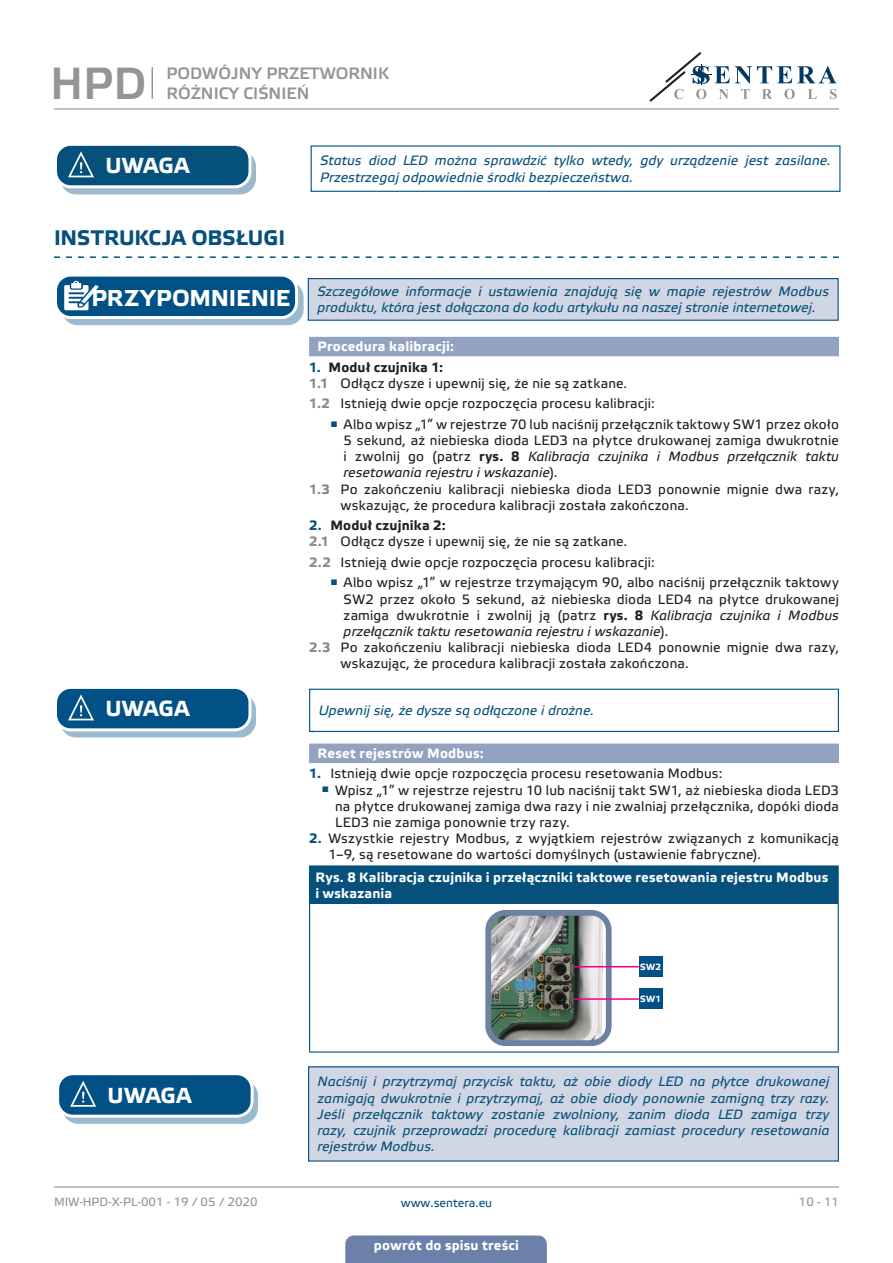
<style>
.page{position:relative;width:893px;height:1263px;background:#fff}
.page>*{position:absolute;margin:0;border:0;box-sizing:border-box;transform-origin:0 0}
.t1{font:45px "Etelka Medium Pro";color:#939598}
.t2{font:700 22.95px "Etelka Text Pro";letter-spacing:-.005em;color:#fff}
.t3{font:700 21.75px "Etelka Text Pro";letter-spacing:.005em;color:#fff}
.t4{font:700 21px "Etelka Text Pro";letter-spacing:-.005em;color:#06517c}
.t5{font:16.5px "Etelka Medium Pro";color:#939598}
.t6{font:13.5px/16.2px "Etelka Text Pro";letter-spacing:.015em;color:#231f20;text-align:justify}
.attention{font:italic 13.5px/16.2px "Etelka Text Pro";letter-spacing:.01em;color:#06517c}
.table_text{font:700 13.5px/16.2px "Etelka Text Pro";letter-spacing:.015em;color:#fff}
.Number-roman{font:700 13.5px "Etelka Text Pro";letter-spacing:.02em;color:#fff}
.t7{font:700 13.5px "Etelka Text Pro";letter-spacing:.01em;color:#231f20}
.t8{font:12px "Etelka Text Pro";color:#939598}
.t9{font:12px "Etelka Text Pro";color:#06517c}
.table_text-2{font:700 9px "Etelka Text Pro";letter-spacing:.045em;color:#fff}
.s1{color:#06517c}
.s2{font-weight:700;color:#87898c}
.s3{font-weight:700}
.s4{font-style:italic}
.s5{font-weight:700;color:#06517c}
</style>
<div class="page">
<hr style="left:54px;top:108px;width:785px;height:1px;background:#939598">
<hr style="left:54px;top:1186px;width:785px;height:1px;background:#939598">
<svg style="left:649px;top:52px;width:188px;height:50px"></svg>
<div style="left:345px;top:1235px;width:202px;height:28px;background:#6c81aa"></div>
<svg style="left:54px;top:256px;width:785px;height:2px"></svg>
<div style="left:309px;top:337px;width:530px;height:19px;background:#94a2c2"></div>
<div style="left:309px;top:743px;width:530px;height:20px;background:#94a2c2"></div>
<svg style="left:61px;top:151px;width:194px;height:43px"></svg>
<div style="left:60px;top:151px;width:196px;height:43px;border:1px solid #06517c;border-radius:15px"></div>
<div style="left:56px;top:144px;width:194px;height:43px;background:#06517c;border-radius:15px"></div>
<div style="left:54px;top:143px;width:197px;height:45px;border:3px solid #fff;border-radius:15px"></div>
<svg style="left:67px;top:151px;width:38px;height:37px"></svg>
<div style="left:311px;top:145px;width:529px;height:47px;border:1px solid #015186"></div>
<div style="left:62px;top:282px;width:241px;height:43px;background:#9abacf;border-radius:15px"></div>
<div style="left:62px;top:281px;width:242px;height:44px;border:1px solid #015186;border-radius:15px"></div>
<div style="left:56px;top:275px;width:241px;height:43px;background:#015186;border-radius:15px"></div>
<div style="left:54px;top:274px;width:244px;height:45px;border:3px solid #fff;border-radius:15px"></div>
<svg style="left:64px;top:281px;width:53px;height:37px"></svg>
<div style="left:308px;top:279px;width:530px;height:41px;background:#d1d6e4"></div>
<div style="left:308px;top:278px;width:531px;height:43px;border:1px solid #015186"></div>
<svg style="left:61px;top:694px;width:194px;height:43px"></svg>
<div style="left:60px;top:694px;width:196px;height:43px;border:1px solid #015186;border-radius:15px"></div>
<div style="left:56px;top:687px;width:194px;height:43px;background:#015186;border-radius:15px"></div>
<div style="left:54px;top:686px;width:197px;height:45px;border:3px solid #fff;border-radius:15px"></div>
<svg style="left:67px;top:694px;width:38px;height:37px"></svg>
<div style="left:309px;top:689px;width:530px;height:43px;border:1px solid #015186"></div>
<div style="left:310px;top:866px;width:528px;height:38px;background:#06517c"></div>
<hr style="left:309px;top:865px;width:530px;height:1px;background:#015186">
<hr style="left:309px;top:866px;width:1px;height:38px;background:#015186">
<hr style="left:838px;top:866px;width:1px;height:38px;background:#015186">
<hr style="left:309px;top:904px;width:1px;height:147px;background:#015186">
<hr style="left:838px;top:904px;width:1px;height:147px;background:#015186">
<hr style="left:309px;top:1051px;width:530px;height:1px;background:#015186">
<img style="left:492px;top:917px;width:113px;height:122px">
<div style="left:485px;top:910px;width:127px;height:136px;border:6px solid #6d81a2;border-radius:17px"></div>
<hr style="left:573px;top:966px;width:66px;height:1px;background:#ed028c">
<hr style="left:573px;top:998px;width:66px;height:2px;background:#ed028c">
<div style="left:639px;top:956px;width:23px;height:20px;background:#015186"></div>
<div style="left:639px;top:988px;width:23px;height:21px;background:#015186"></div>
<div style="left:63px;top:1081px;width:194px;height:42px;background:#9abacf;border-radius:15px"></div>
<div style="left:62px;top:1080px;width:196px;height:44px;border:1px solid #015186;border-radius:15px"></div>
<div style="left:58px;top:1074px;width:194px;height:42px;background:#015186;border-radius:15px"></div>
<div style="left:56px;top:1072px;width:198px;height:46px;border:3px solid #fff;border-radius:15px"></div>
<svg style="left:69px;top:1081px;width:38px;height:36px"></svg>
<div style="left:309px;top:1067px;width:529px;height:94px;background:#d1d6e4"></div>
<hr style="left:152px;top:67px;width:1px;height:32px;background:#939598">
<h1 class="t1" style="left:50px;top:59px;width:98px">HPD</h1>
<p class="t5" style="left:166px;top:64px;width:224px">PODWÓJNY PRZETWORNIK</p>
<p class="t5" style="left:166px;top:84px;width:145px">RÓŻNICY CIŚNIEŃ</p>
<p class="t3" style="left:105px;top:154px;width:86px">UWAGA</p>
<p class="attention" style="left:320px;top:153px;width:512px">Status diod LED można sprawdzić tylko wtedy, gdy urządzenie jest zasilane.<br>Przestrzegaj odpowiednie środki bezpieczeństwa.</p>
<p class="t4" style="left:54px;top:226px;width:233px">INSTRUKCJA OBSŁUGI</p>
<p class="t2" style="left:91px;top:285px;width:200px">PRZYPOMNIENIE</p>
<p class="attention" style="left:317px;top:284px;width:513px">Szczegółowe informacje i ustawienia znajdują się w mapie rejestrów Modbus produktu, która jest dołączona do kodu artykułu na naszej stronie internetowej.</p>
<p class="Number-roman" style="left:318px;top:339px;width:138px">Procedura kalibracji:</p>
<p class="t7" style="left:309px;top:360px;width:136px"><span class="s1">1.</span> Moduł czujnika 1:</p>
<p class="t6" style="left:309px;top:376px;width:320px"><span class="s2">1.1</span> Odłącz dysze i upewnij się, że nie są zatkane.</p>
<p class="t6" style="left:309px;top:396px;width:347px"><span class="s2">1.2</span> Istnieją dwie opcje rozpoczęcia procesu kalibracji:</p>
<p class="t6" style="left:344px;top:417px;width:497px;text-indent:-13px"><sup>■</sup> Albo wpisz „1” w rejestrze 70 lub naciśnij przełącznik taktowy SW1 przez około 5 sekund, aż niebieska dioda LED3 na płytce drukowanej zamiga dwukrotnie i zwolnij go (patrz <span class="s3">rys. 8</span> <span class="s4">Kalibracja czujnika i Modbus przełącznik taktu resetowania rejestru i wskazanie</span>).</p>
<p class="t6" style="left:341px;top:482px;width:500px;text-indent:-31px"><span class="s2">1.3</span> Po zakończeniu kalibracji niebieska dioda LED3 ponownie mignie dwa razy, wskazując, że procedura kalibracji została zakończona.</p>
<p class="t7" style="left:309px;top:518px;width:138px"><span class="s1">2.</span> Moduł czujnika 2:</p>
<p class="t6" style="left:309px;top:534px;width:320px"><span class="s2">2.1</span> Odłącz dysze i upewnij się, że nie są zatkane.</p>
<p class="t6" style="left:309px;top:555px;width:347px"><span class="s2">2.2</span> Istnieją dwie opcje rozpoczęcia procesu kalibracji:</p>
<p class="t6" style="left:344px;top:575px;width:497px;text-indent:-13px"><sup>■</sup> Albo wpisz „1” w rejestrze trzymającym 90, albo naciśnij przełącznik taktowy SW2 przez około 5 sekund, aż niebieska dioda LED4 na płytce drukowanej zamiga dwukrotnie i zwolnij ją (patrz <span class="s3">rys. 8</span> <span class="s4">Kalibracja czujnika i Modbus przełącznik taktu resetowania rejestru i wskazanie</span>).</p>
<p class="t6" style="left:341px;top:640px;width:500px;text-indent:-31px"><span class="s2">2.3</span> Po zakończeniu kalibracji niebieska dioda LED4 ponownie mignie dwa razy, wskazując, że procedura kalibracji została zakończona.</p>
<p class="t3" style="left:105px;top:697px;width:86px">UWAGA</p>
<p class="attention" style="left:319px;top:703px;width:277px">Upewnij się, że dysze są odłączone i drożne.</p>
<p class="Number-roman" style="left:318px;top:746px;width:168px">Reset rejestrów Modbus:</p>
<p class="t6" style="left:309px;top:766px;width:415px"><span class="s5">1.</span> Istnieją dwie opcje rozpoczęcia procesu resetowania Modbus:</p>
<p class="t6" style="left:335px;top:783px;width:505px;text-indent:-13px"><sup>■</sup> Wpisz „1” w rejestrze rejestru 10 lub naciśnij takt SW1, aż niebieska dioda LED3 na płytce drukowanej zamiga dwa razy i nie zwalniaj przełącznika, dopóki dioda LED3 nie zamiga ponownie trzy razy.</p>
<p class="t6" style="left:328px;top:831px;width:512px;text-indent:-20px"><span class="s5">2.</span> Wszystkie rejestry Modbus, z wyjątkiem rejestrów związanych z komunikacją<br>1–9, są resetowane do wartości domyślnych (ustawienie fabryczne).</p>
<p class="table_text" style="left:316px;top:870px;width:514px">Rys. 8 Kalibracja czujnika i przełączniki taktowe resetowania rejestru Modbus i wskazania</p>
<p class="table_text-2" style="left:640px;top:961px;width:23px">SW2</p>
<p class="table_text-2" style="left:640px;top:994px;width:23px">SW1</p>
<p class="t3" style="left:108px;top:1083px;width:86px">UWAGA</p>
<p class="attention" style="left:318px;top:1074px;width:513px;text-align:justify">Naciśnij i przytrzymaj przycisk taktu, aż obie diody LED na płytce drukowanej zamigają dwukrotnie i przytrzymaj, aż obie diody ponownie zamigną trzy razy.<br>Jeśli przełącznik taktowy zostanie zwolniony, zanim dioda LED zamiga trzy razy, czujnik przeprowadzi procedurę kalibracji zamiast procedury resetowania rejestrów Modbus.</p>
<p class="t8" style="left:54px;top:1195px;width:205px">MIW-HPD-X-PL-001 - 19 / 05 / 2020</p>
<p class="t9" style="left:401px;top:1196px;width:93px">www.sentera.eu</p>
<p class="t8" style="left:799px;top:1195px;width:42px">10 - 11</p>
<p class="table_text" style="left:374px;top:1238px;width:147px">powrót do spisu treści</p>
</div>
